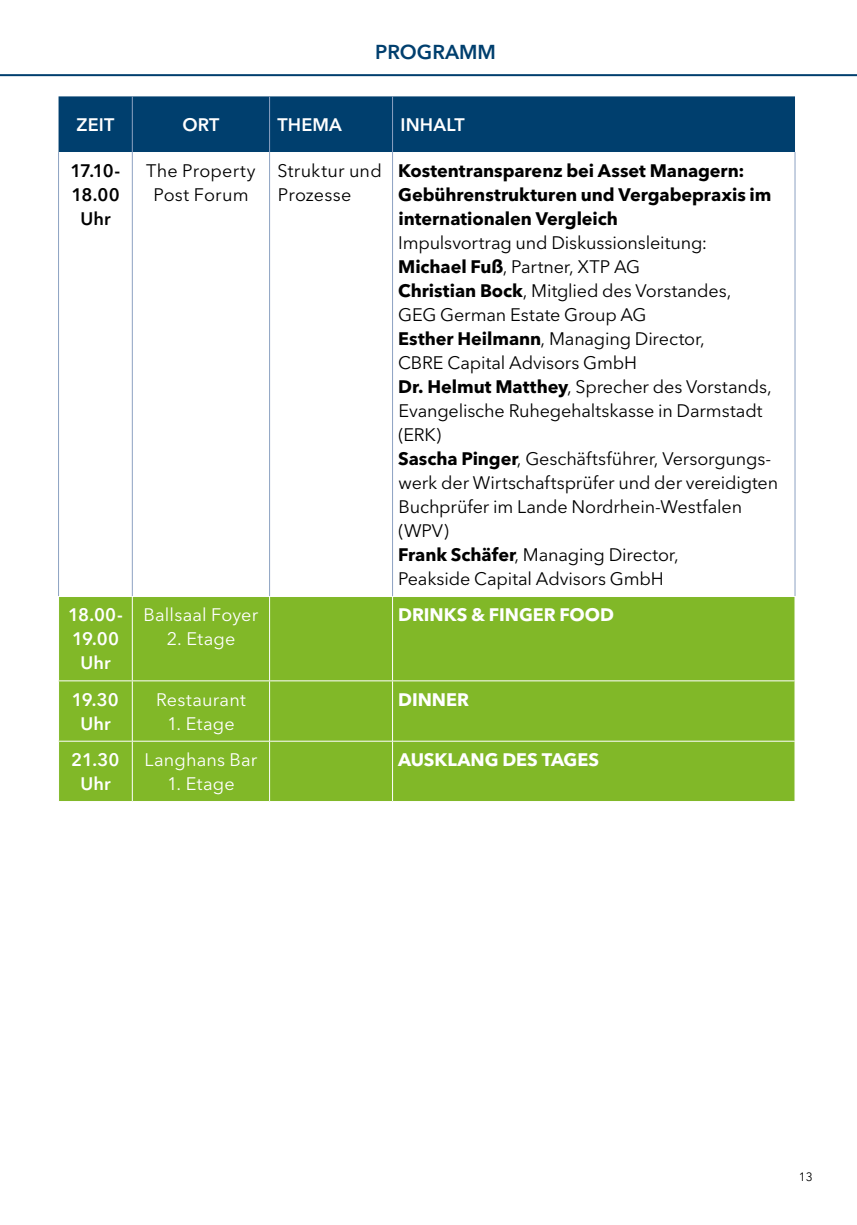
<style>
.page{position:relative;width:857px;height:1225px;background:#fff}
.page>*{position:absolute;margin:0;border:0;box-sizing:border-box;transform-origin:0 0}
.t1{font:600 20px "Avenir Next LT Pro";color:#003f6e}
.t2{font:18px/24px "Avenir Next LT Pro";letter-spacing:-.01em;color:#000}
.t3{font:700 18px/24px "Avenir Next LT Pro";letter-spacing:-.005em;color:#000}
.t4{font:18px "Avenir Next LT Pro";letter-spacing:.01em;color:#fff}
.t5{font:600 18px/24px "Avenir Next LT Pro";letter-spacing:.005em;color:#fff;text-align:center}
.t6{font:18px/24px "Avenir Next LT Pro";letter-spacing:.01em;color:#000;text-align:center}
.t7{font:700 18px "Avenir Next LT Pro";letter-spacing:-.005em;color:#fff}
.t8{font:600 18px/24px "Avenir Next LT Pro";letter-spacing:-.015em;color:#000;text-align:center}
.t9{font:12px "Avenir Next LT Pro";color:#000}
.s1{font-weight:700}
</style>
<div class="page">
<hr style="left:0;top:74px;width:856px;height:2px;background:#003f6e">
<div style="left:58px;top:96px;width:736px;height:56px;background:#003f6e"></div>
<div style="left:59px;top:597px;width:735px;height:204px;background:#81b828"></div>
<hr style="left:270px;top:740px;width:122px;height:1px;background:#fff">
<hr style="left:270px;top:680px;width:122px;height:1px;background:#fff">
<hr style="left:393px;top:740px;width:402px;height:1px;background:#fff">
<hr style="left:133px;top:740px;width:136px;height:1px;background:#fff">
<hr style="left:58px;top:680px;width:74px;height:1px;background:#fff">
<hr style="left:58px;top:740px;width:74px;height:1px;background:#fff">
<hr style="left:132px;top:681px;width:1px;height:60px;background:#fff">
<hr style="left:132px;top:741px;width:1px;height:60px;background:#fff">
<hr style="left:269px;top:681px;width:1px;height:60px;background:#fff">
<hr style="left:392px;top:681px;width:1px;height:60px;background:#fff">
<hr style="left:269px;top:741px;width:1px;height:60px;background:#fff">
<hr style="left:392px;top:741px;width:1px;height:60px;background:#fff">
<hr style="left:132px;top:597px;width:1px;height:83px;background:#fff">
<hr style="left:269px;top:597px;width:1px;height:83px;background:#fff">
<hr style="left:132px;top:680px;width:138px;height:1px;background:#fff">
<hr style="left:392px;top:597px;width:1px;height:83px;background:#fff">
<hr style="left:392px;top:680px;width:403px;height:1px;background:#fff">
<hr style="left:132px;top:96px;width:1px;height:56px;background:#8da2c2">
<hr style="left:269px;top:96px;width:1px;height:56px;background:#8da2c2">
<hr style="left:392px;top:96px;width:1px;height:56px;background:#8da2c2">
<hr style="left:58px;top:152px;width:1px;height:444px;background:#8da2c2">
<hr style="left:132px;top:152px;width:1px;height:444px;background:#8da2c2">
<hr style="left:269px;top:152px;width:1px;height:444px;background:#8da2c2">
<hr style="left:392px;top:152px;width:1px;height:444px;background:#8da2c2">
<hr style="left:794px;top:152px;width:1px;height:444px;background:#8da2c2">
<p class="t1" style="left:375px;top:40px;width:122px">PROGRAMM</p>
<p class="t5" style="left:77px;top:113px;width:39px">ZEIT</p>
<p class="t5" style="left:182px;top:113px;width:39px">ORT</p>
<p class="t5" style="left:277px;top:113px;width:66px">THEMA</p>
<p class="t5" style="left:400px;top:113px;width:66px">INHALT</p>
<p class="t8" style="left:70px;top:159px;width:51px">17.10-<br>18.00<br>Uhr</p>
<p class="t6" style="left:146px;top:159px;width:111px">The Property<br>Post Forum</p>
<p class="t6" style="left:277px;top:159px;width:106px;text-align:left">Struktur und<br>Prozesse</p>
<p class="t3" style="left:398px;top:159px;width:374px">Kostentransparenz bei Asset Managern:<br>Gebührenstrukturen und Vergabepraxis im internationalen Vergleich</p>
<p class="t2" style="left:398px;top:231px;width:381px">Impulsvortrag und Diskussionsleitung:<br><span class="s1">Michael Fuß</span>, Partner, XTP AG<br><span class="s1">Christian Bock</span>, Mitglied des Vorstandes,<br>GEG German Estate Group AG<br><span class="s1">Esther Heilmann</span>, Managing Director,<br>CBRE Capital Advisors GmbH<br><span class="s1">Dr. Helmut Matthey</span>, Sprecher des Vorstands, Evangelische Ruhegehaltskasse in Darmstadt (ERK)<br><span class="s1">Sascha Pinger</span>, Geschäftsführer, Versorgungs&shy;werk der Wirtschaftsprüfer und der vereidigten Buchprüfer im Lande Nordrhein-Westfalen (WPV)<br><span class="s1">Frank Schäfer</span>, Managing Director,<br>Peakside Capital Advisors GmbH</p>
<p class="t5" style="left:68px;top:603px;width:56px">18.00-<br>19.00<br>Uhr</p>
<p class="t4" style="left:143px;top:604px;width:116px">Ballsaal Foyer</p>
<p class="t7" style="left:398px;top:604px;width:217px">DRINKS &amp; FINGER FOOD</p>
<p class="t4" style="left:167px;top:628px;width:70px">2. Etage</p>
<p class="t5" style="left:72px;top:687px;width:49px">19.30<br>Uhr</p>
<p class="t4" style="left:156px;top:688px;width:91px">Restaurant</p>
<p class="t4" style="left:167px;top:712px;width:69px">1. Etage</p>
<p class="t5" style="left:71px;top:747px;width:50px">21.30<br>Uhr</p>
<p class="t4" style="left:144px;top:749px;width:114px">Langhans Bar</p>
<p class="t4" style="left:167px;top:773px;width:69px">1. Etage</p>
<p class="t7" style="left:398px;top:688px;width:72px">DINNER</p>
<p class="t7" style="left:398px;top:748px;width:202px">AUSKLANG DES TAGES</p>
<p class="t9" style="left:798px;top:1169px;width:15px">13</p>
</div>
